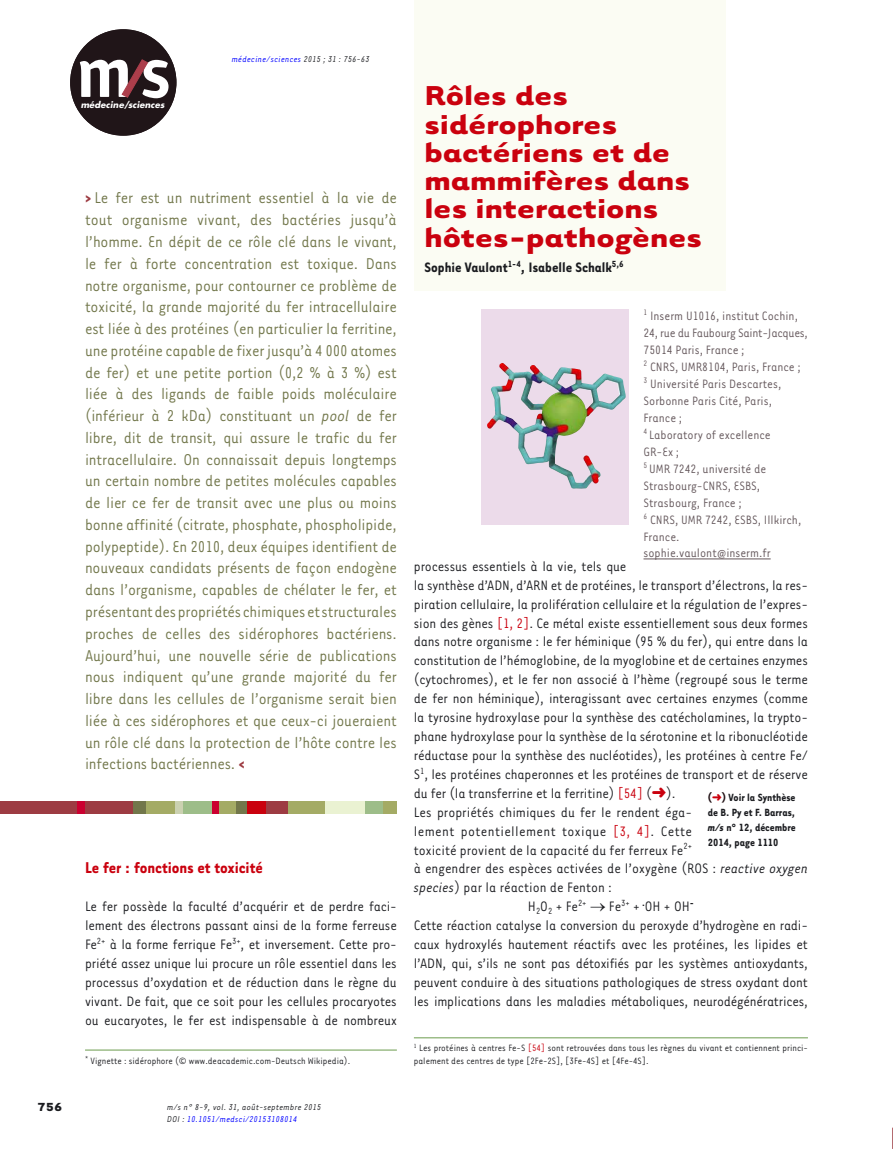
<style>
.page{position:relative;width:893px;height:1149px;background:#fff}
.page>*{position:absolute;margin:0;border:0;box-sizing:border-box;transform-origin:0 0}
.t1{font:700 31.5px/28.2px "Tarzana Wide";color:#ca010e}
.t2{font:18px/21.8px "Tarzana Narrow";letter-spacing:-.01em;color:#72774b;text-align:justify}
.t3{font:700 18px "Tarzana Narrow";color:#ca010e}
.t4{font:15.75px/18.9px "Tarzana Narrow";letter-spacing:-.01em;color:#1b1c20;text-align:justify}
.t5{font:15.75px "Tarzana Narrow";letter-spacing:.025em;color:#1b1c20}
.t6{font:700 15.75px "Tarzana Narrow";color:#1b1c20}
.t7{font:13.95px/17px "Tarzana Narrow";color:#64575b}
.t8{font:700 13.5px "Tarzana Wide";color:#1b1c20}
.t9{font:700 12px/15px "Tarzana Narrow";color:#1b1c20;text-align:justify}
.t10{font:10.5px/12.6px "Tarzana Narrow";color:#1b1c20}
.t11{font:italic 9.75px/11.7px "Tarzana Narrow";letter-spacing:.025em;color:#1b1c20}
.t12{font:italic 9.75px "Tarzana Narrow";letter-spacing:.025em;color:#00f}
.t13{font:italic 700 8.55px "Futura";letter-spacing:.01em;color:#fff}
.s1{color:#1b1c20}
.s2{font-weight:700;color:#9d3b42}
.s3{font-style:italic}
.s4{color:#00f}
.s5{color:#ca010e}
.s6{color:#1e0e12}
</style>
<div class="page">
<div style="left:70px;top:29px;width:106px;height:107px;background:#201518;border-radius:50%"></div>
<svg style="left:80px;top:60px;width:89px;height:38px"></svg>
<div style="left:414px;top:0;width:312px;height:290px;background:#fbfcf3"></div>
<div style="left:0;top:800px;width:134px;height:13px;background:#9d3b42"></div>
<div style="left:133px;top:800px;width:17px;height:13px;background:#72774b"></div>
<div style="left:235px;top:800px;width:13px;height:13px;background:#72774b"></div>
<div style="left:147px;top:800px;width:29px;height:13px;background:#a4ab65"></div>
<div style="left:181px;top:800px;width:32px;height:13px;background:#9dbd89"></div>
<div style="left:364px;top:800px;width:20px;height:13px;background:#9dbd89"></div>
<div style="left:217px;top:800px;width:18px;height:13px;background:#a4ab65"></div>
<div style="left:383px;top:800px;width:14px;height:13px;background:#a4ab65"></div>
<div style="left:287px;top:800px;width:38px;height:13px;background:#a4ab65"></div>
<div style="left:325px;top:800px;width:39px;height:13px;background:#eaf2d2"></div>
<div style="left:176px;top:800px;width:7px;height:13px;background:#cbd1b1"></div>
<div style="left:78px;top:800px;width:7px;height:13px;background:#cb0030"></div>
<div style="left:213px;top:800px;width:6px;height:13px;background:#cb0030"></div>
<div style="left:248px;top:800px;width:27px;height:13px;background:#ca010e"></div>
<div style="left:267px;top:800px;width:21px;height:13px;background:#9d3b42"></div>
<hr style="left:414px;top:1036px;width:394px;height:2px;background:#9dbd89">
<hr style="left:643px;top:558px;width:128px;height:1px;background:#64575b">
<hr style="left:85px;top:1048px;width:312px;height:2px;background:#9dbd89">
<div style="left:482px;top:309px;width:147px;height:215px;background:#ecdbea"></div>
<img style="left:487px;top:363px;width:139px;height:126px">
<p class="t13" style="left:81px;top:101px;width:85px">médecine/sciences</p>
<p class="t12" style="left:232px;top:55px;width:139px">médecine/sciences <span class="s1">2015 ; 31 : 756-63</span></p>
<p class="t2" style="left:85px;top:188px;width:313px"><span class="s2">&gt;</span> Le fer est un nutriment essentiel à la vie de tout organisme vivant, des bactéries jusqu’à l’homme. En dépit de ce rôle clé dans le vivant, le fer à forte concentration est toxique. Dans notre organisme, pour contourner ce problème de toxicité, la grande majorité du fer intracellulaire est liée à des protéines (en particulier la ferritine, une protéine capable de fixer jusqu’à 4 000 atomes de fer) et une petite portion (0,2 % à 3 %) est liée à des ligands de faible poids moléculaire (inférieur à 2 kDa) constituant un <span class="s3">pool</span> de fer libre, dit de transit, qui assure le trafic du fer intracellulaire. On connaissait depuis longtemps un certain nombre de petites molécules capables de lier ce fer de transit avec une plus ou moins bonne affinité (citrate, phosphate, phospholipide, polypeptide). En 2010, deux équipes identifient de nouveaux candidats présents de façon endogène dans l’organisme, capables de chélater le fer, et présentant des propriétés chimiques et structurales proches de celles des sidérophores bactériens.<br>Aujourd’hui, une nouvelle série de publications nous indiquent qu’une grande majorité du fer libre dans les cellules de l’organisme serait bien liée à ces sidérophores et que ceux-ci joueraient un rôle clé dans la protection de l’hôte contre les infections bactériennes. <span class="s2">&lt;</span></p>
<p class="t3" style="left:85px;top:860px;width:179px">Le fer : fonctions et toxicité</p>
<p class="t4" style="left:85px;top:897px;width:313px">Le fer possède la faculté d’acquérir et de perdre faci&shy;lement des électrons passant ainsi de la forme ferreuse Fe<sup>2+</sup> à la forme ferrique Fe<sup>3+</sup>, et inversement. Cette pro&shy;priété assez unique lui procure un rôle essentiel dans les processus d’oxydation et de réduction dans le règne du vivant. De fait, que ce soit pour les cellules procaryotes ou eucaryotes, le fer est indispensable à de nombreux</p>
<p class="t10" style="left:85px;top:1054px;width:267px"><sup>*</sup> Vignette : sidérophore (© www.deacademic.com-Deutsch Wikipedia).</p>
<p class="t8" style="left:38px;top:1100px;width:26px">756</p>
<p class="t11" style="left:167px;top:1101px;width:155px">m/s n° 8-9, vol. 31, août-septembre 2015<br>DOI : <span class="s4">10.1051/medsci/20153108014</span></p>
<h1 class="t1" style="left:424px;top:86px;width:279px">Rôles des sidérophores bactériens et de mammifères dans les interactions hôtes-pathogènes</h1>
<p class="t6" style="left:424px;top:260px;width:201px">Sophie Vaulont<sup>1-4</sup>, Isabelle Schalk<sup>5,6</sup></p>
<p class="t7" style="left:643px;top:308px;width:166px"><sup>1</sup> Inserm U1016, institut Cochin,<br>24, rue du Faubourg Saint-Jacques,<br>75014 Paris, France ;<br><sup>2</sup> CNRS, UMR8104, Paris, France ;<br><sup>3</sup> Université Paris Descartes,<br>Sorbonne Paris Cité, Paris,<br>France ;<br><sup>4</sup> Laboratory of excellence<br>GR-Ex ;<br><sup>5</sup> UMR 7242, université de<br>Strasbourg-CNRS, ESBS,<br>Strasbourg, France ;<br><sup>6</sup> CNRS, UMR 7242, ESBS, Illkirch,<br>France. sophie.vaulont@inserm.fr</p>
<p class="t4" style="left:414px;top:557px;width:214px">processus essentiels à la vie, tels que</p>
<p class="t4" style="left:414px;top:576px;width:396px">la synthèse d’ADN, d’ARN et de protéines, le transport d’électrons, la res-</p>
<p class="t4" style="left:414px;top:595px;width:396px">piration cellulaire, la prolifération cellulaire et la régulation de l’expres-</p>
<p class="t4" style="left:414px;top:614px;width:396px">sion des gènes <span class="s5">[1, 2]</span>. Ce métal existe essentiellement sous deux formes</p>
<p class="t4" style="left:414px;top:633px;width:396px">dans notre organisme : le fer héminique (95 % du fer), qui entre dans la</p>
<p class="t4" style="left:414px;top:652px;width:396px">constitution de l’hémoglobine, de la myoglobine et de certaines enzymes</p>
<p class="t4" style="left:414px;top:670px;width:396px">(cytochromes), et le fer non associé à l’hème (regroupé sous le terme</p>
<p class="t4" style="left:414px;top:689px;width:396px">de fer non héminique), interagissant avec certaines enzymes (comme</p>
<p class="t4" style="left:414px;top:708px;width:396px">la tyrosine hydroxylase pour la synthèse des catécholamines, la trypto-</p>
<p class="t4" style="left:414px;top:727px;width:396px">phane hydroxylase pour la synthèse de la sérotonine et la ribonucléotide</p>
<p class="t4" style="left:414px;top:746px;width:396px">réductase pour la synthèse des nucléotides), les protéines à centre Fe/</p>
<p class="t4" style="left:414px;top:765px;width:396px">S<sup>1</sup>, les protéines chaperonnes et les protéines de transport et de réserve</p>
<p class="t4" style="left:414px;top:784px;width:263px">du fer (la transferrine et la ferritine) <span class="s5">[54]</span> (<span class="s5">➜</span>).</p>
<p class="t4" style="left:414px;top:803px;width:280px">Les propriétés chimiques du fer le rendent éga-</p>
<p class="t5" style="left:414px;top:824px;width:280px">lement potentiellement toxique <span class="s5">[3, 4]</span>. Cette</p>
<p class="t4" style="left:414px;top:841px;width:280px">toxicité provient de la capacité du fer ferreux Fe<sup>2+</sup></p>
<p class="t4" style="left:414px;top:859px;width:396px">à engendrer des espèces activées de l’oxygène (ROS : <span class="s3">reactive oxygen</span></p>
<p class="t4" style="left:414px;top:878px;width:200px"><span class="s3">species</span>) par la réaction de Fenton :</p>
<p class="t4" style="left:528px;top:897px;width:167px">H<sub>2</sub>O<sub>2</sub> + Fe<sup>2+</sup> □ Fe<sup>3+</sup> + <sup>.</sup>OH + OH<sup>-</sup></p>
<p class="t4" style="left:414px;top:916px;width:396px">Cette réaction catalyse la conversion du peroxyde d’hydrogène en radi-</p>
<p class="t4" style="left:414px;top:935px;width:396px">caux hydroxylés hautement réactifs avec les protéines, les lipides et</p>
<p class="t4" style="left:414px;top:954px;width:395px">l’ADN, qui, s’ils ne sont pas détoxifiés par les systèmes antioxydants,</p>
<p class="t4" style="left:414px;top:973px;width:396px">peuvent conduire à des situations pathologiques de stress oxydant dont</p>
<p class="t4" style="left:414px;top:992px;width:396px">les implications dans les maladies métaboliques, neurodégénératrices,</p>
<p class="t10" style="left:414px;top:1042px;width:396px"><sup>1</sup> Les proté ines à centres Fe-S <span class="s5">[54]</span> sont retrouvé es dans tous les rè gnes du vivant et contiennent princi&shy;palement des centres de type [2Fe-2S], [3Fe-4S] et [4Fe-4S].</p>
<p class="t9" style="left:708px;top:790px;width:89px"><span class="s6">(</span><span class="s5">➜</span><span class="s6">)</span> Voir la Synthèse de B. Py et F. Barras, <span class="s3">m/s</span> n° 12, décembre 2014, page 1110</p>
</div>
